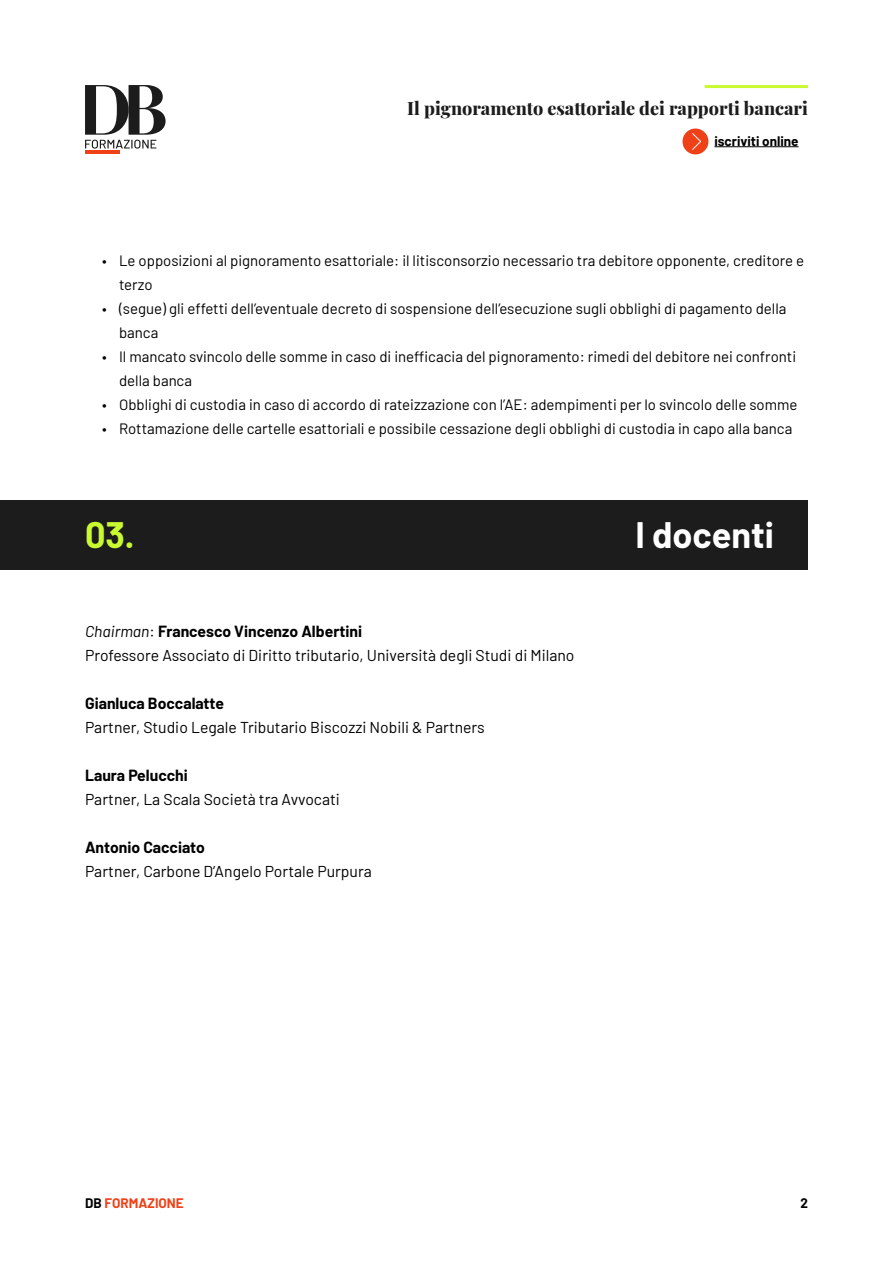
<style>
.page{position:relative;width:893px;height:1263px;background:#fff}
.page>*{position:absolute;margin:0;border:0;box-sizing:border-box;transform-origin:0 0}
.t1{font:700 36px "Barlow";color:#fff}
.t2{font:700 36px "Barlow";color:#c9fa30}
.t3{font:800 18px "Playfair Display";color:#1c1c1c}
.t4{font:15.75px/24px "Barlow";color:#000}
.t5{font:700 15.75px "Barlow";color:#000}
.t6{font:15px/24px "Barlow";color:#000}
.t7{font:700 13.5px "Barlow";color:#000}
.t8{font:700 13.5px "Barlow";color:#f04017}
.s1{font-style:italic}
.s2{font-weight:700}
.s3{color:#000}
</style>
<div class="page">
<hr style="left:85px;top:151px;width:35px;height:3px;background:#f04017">
<svg style="left:85px;top:85px;width:81px;height:64px"></svg>
<hr style="left:705px;top:85px;width:103px;height:3px;background:#c9fa30">
<hr style="left:714px;top:146px;width:85px;height:1px;background:#000">
<div style="left:682px;top:129px;width:26px;height:25px;background:#f04017;border-radius:50%"></div>
<svg style="left:692px;top:133px;width:9px;height:17px"></svg>
<div style="left:0;top:501px;width:808px;height:69px;background:#1c1c1c"></div>
<p class="t3" style="left:407px;top:94px;width:402px">Il pignoramento esattoriale dei rapporti bancari</p>
<p class="t7" style="left:714px;top:131px;width:86px">iscriviti online</p>
<p class="t6" style="left:119px;top:247px;width:687px;text-indent:-17px">• Le opposizioni al pignoramento esattoriale: il litisconsorzio necessario tra debitore opponente, creditore e terzo</p>
<p class="t6" style="left:119px;top:295px;width:669px;text-indent:-17px">• (segue) gli effetti dell’eventuale decreto di sospensione dell’esecuzione sugli obblighi di pagamento della banca</p>
<p class="t6" style="left:119px;top:343px;width:679px;text-indent:-17px">• Il mancato svincolo delle somme in caso di inefficacia del pignoramento: rimedi del debitore nei confronti della banca</p>
<p class="t6" style="left:102px;top:391px;width:697px">• Obblighi di custodia in caso di accordo di rateizzazione con l’AE: adempimenti per lo svincolo delle somme</p>
<p class="t6" style="left:102px;top:415px;width:692px">• Rottamazione delle cartelle esattoriali e possibile cessazione degli obblighi di custodia in capo alla banca</p>
<h1 class="t2" style="left:85px;top:508px;width:51px">03.</h1>
<h1 class="t1" style="left:635px;top:508px;width:140px">I docenti</h1>
<p class="t4" style="left:85px;top:618px;width:491px"><span class="s1">Chairman</span>: <span class="s2">Francesco Vincenzo Albertini<br></span>Professore Associato di Diritto tributario, Università degli Studi di Milano</p>
<p class="t5" style="left:85px;top:691px;width:141px">Gianluca Boccalatte</p>
<p class="t4" style="left:85px;top:714px;width:401px">Partner, Studio Legale Tributario Biscozzi Nobili &amp; Partners</p>
<p class="t5" style="left:85px;top:763px;width:104px">Laura Pelucchi</p>
<p class="t4" style="left:85px;top:786px;width:256px">Partner, La Scala Società tra Avvocati</p>
<p class="t5" style="left:85px;top:835px;width:121px">Antonio Cacciato</p>
<p class="t4" style="left:85px;top:858px;width:288px">Partner, Carbone D’Angelo Portale Purpura</p>
<p class="t8" style="left:85px;top:1193px;width:100px"><span class="s3">DB</span> FORMAZIONE</p>
<p class="t7" style="left:800px;top:1193px;width:9px">2</p>
</div>
